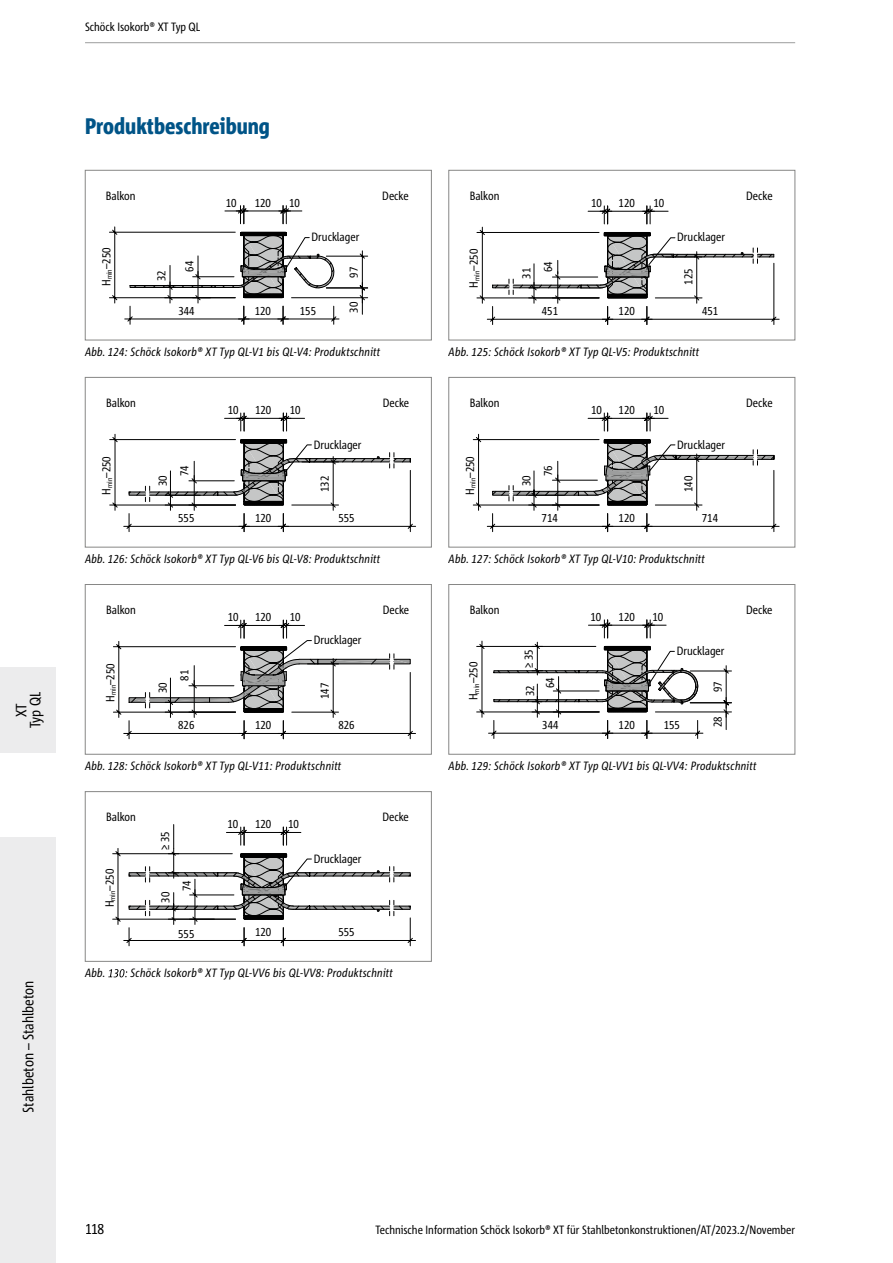
<style>
.page{position:relative;width:893px;height:1263px;background:#fff}
.page>*{position:absolute;margin:0;border:0;box-sizing:border-box;transform-origin:0 0}
.t1{font:800 condensed 22.5px "Corpid Schoeck";color:#005487}
.t2{font:condensed 15px/14.1px "Corpid Schoeck";color:#000;text-align:center}
.t3{font:condensed 12px/21.6px "Corpid Schoeck";color:#000}
.t4{font:italic condensed 12px "Corpid Schoeck";letter-spacing:.02em;color:#000}
</style>
<div class="page">
<div style="left:0;top:837px;width:55px;height:426px;background:#ececed"></div>
<div style="left:0;top:668px;width:55px;height:85px;background:#ececed"></div>
<hr style="left:85px;top:42px;width:710px;height:1px;background:#9c9d9d">
<svg style="left:109px;top:205px;width:259px;height:120px"></svg>
<div style="left:85px;top:170px;width:347px;height:170px;border:1px solid #878786"></div>
<svg style="left:476px;top:205px;width:304px;height:120px"></svg>
<div style="left:449px;top:170px;width:346px;height:170px;border:1px solid #878786"></div>
<svg style="left:109px;top:412px;width:307px;height:120px"></svg>
<div style="left:85px;top:377px;width:347px;height:170px;border:1px solid #878786"></div>
<svg style="left:473px;top:412px;width:307px;height:120px"></svg>
<div style="left:449px;top:377px;width:346px;height:170px;border:1px solid #878786"></div>
<svg style="left:113px;top:620px;width:303px;height:119px"></svg>
<div style="left:85px;top:584px;width:347px;height:170px;border:1px solid #878786"></div>
<svg style="left:476px;top:619px;width:256px;height:120px"></svg>
<div style="left:449px;top:584px;width:346px;height:170px;border:1px solid #878786"></div>
<svg style="left:112px;top:824px;width:304px;height:122px"></svg>
<div style="left:85px;top:791px;width:347px;height:170px;border:1px solid #878786"></div>
<svg style="left:108px;top:969px;width:20px;height:8px"></svg>
<p class="t2" style="left:14px;top:728px;width:38px;rotate:-90deg">XT<br>Typ QL</p>
<p class="t2" style="left:21px;top:1112px;width:134px;rotate:-90deg">Stahlbeton – Stahlbeton</p>
<p class="t3" style="left:85px;top:15px;width:117px">Schöck Isokorb® XT Typ QL</p>
<h1 class="t1" style="left:85px;top:112px;width:186px">Produktbeschreibung</h1>
<p class="t3" style="left:106px;top:185px;width:31px">Balkon</p>
<p class="t3" style="left:382px;top:185px;width:28px">Decke</p>
<p class="t3" style="left:312px;top:226px;width:49px">Drucklager</p>
<p class="t3" style="left:95px;top:286px;width:40px;rotate:-90deg">H<sub>min</sub>–250</p>
<p class="t3" style="left:226px;top:191px;width:12px">10</p>
<p class="t3" style="left:255px;top:191px;width:18px">120</p>
<p class="t3" style="left:289px;top:191px;width:12px">10</p>
<p class="t3" style="left:178px;top:272px;width:12px;rotate:-90deg">64</p>
<p class="t3" style="left:178px;top:299px;width:18px">344</p>
<p class="t3" style="left:343px;top:278px;width:12px;rotate:-90deg">97</p>
<p class="t3" style="left:150px;top:281px;width:12px;rotate:-90deg">32</p>
<p class="t3" style="left:255px;top:299px;width:18px">120</p>
<p class="t3" style="left:300px;top:299px;width:18px">155</p>
<p class="t3" style="left:343px;top:313px;width:12px;rotate:-90deg">30</p>
<p class="t4" style="left:85px;top:344px;width:297px">Abb. 124: Schöck Isokorb® XT Typ QL-V1 bis QL-V4: Produktschnitt</p>
<p class="t3" style="left:106px;top:392px;width:31px">Balkon</p>
<p class="t3" style="left:383px;top:392px;width:28px">Decke</p>
<p class="t3" style="left:314px;top:433px;width:49px">Drucklager</p>
<p class="t3" style="left:95px;top:495px;width:40px;rotate:-90deg">H<sub>min</sub>–250</p>
<p class="t3" style="left:228px;top:399px;width:12px">10</p>
<p class="t3" style="left:255px;top:399px;width:18px">120</p>
<p class="t3" style="left:290px;top:399px;width:12px">10</p>
<p class="t3" style="left:152px;top:476px;width:12px;text-indent:-10px;rotate:-90deg">30<br>74</p>
<p class="t3" style="left:178px;top:507px;width:18px">555</p>
<p class="t3" style="left:338px;top:507px;width:18px">555</p>
<p class="t3" style="left:314px;top:492px;width:18px;rotate:-90deg">132</p>
<p class="t3" style="left:255px;top:507px;width:18px">120</p>
<p class="t4" style="left:85px;top:551px;width:297px">Abb. 126: Schöck Isokorb® XT Typ QL-V6 bis QL-V8: Produktschnitt</p>
<p class="t3" style="left:106px;top:599px;width:31px">Balkon</p>
<p class="t3" style="left:383px;top:599px;width:28px">Decke</p>
<p class="t3" style="left:314px;top:629px;width:49px">Drucklager</p>
<p class="t3" style="left:99px;top:702px;width:40px;rotate:-90deg">H<sub>min</sub>–250</p>
<p class="t3" style="left:228px;top:606px;width:12px">10</p>
<p class="t3" style="left:255px;top:606px;width:18px">120</p>
<p class="t3" style="left:290px;top:606px;width:12px">10</p>
<p class="t3" style="left:173px;top:681px;width:12px;rotate:-90deg">81</p>
<p class="t3" style="left:152px;top:693px;width:12px;rotate:-90deg">30</p>
<p class="t3" style="left:314px;top:699px;width:18px;rotate:-90deg">147</p>
<p class="t3" style="left:178px;top:714px;width:18px">826</p>
<p class="t3" style="left:338px;top:714px;width:18px">826</p>
<p class="t3" style="left:255px;top:714px;width:18px">120</p>
<p class="t4" style="left:85px;top:758px;width:258px">Abb. 128: Schöck Isokorb® XT Typ QL-V11: Produktschnitt</p>
<p class="t3" style="left:106px;top:806px;width:31px">Balkon</p>
<p class="t3" style="left:382px;top:806px;width:28px">Decke</p>
<p class="t3" style="left:314px;top:847px;width:49px">Drucklager</p>
<p class="t3" style="left:99px;top:907px;width:40px;rotate:-90deg">H<sub>min</sub>–250</p>
<p class="t3" style="left:228px;top:813px;width:12px">10</p>
<p class="t3" style="left:255px;top:813px;width:18px">120</p>
<p class="t3" style="left:288px;top:813px;width:12px">10</p>
<p class="t3" style="left:154px;top:850px;width:21px;rotate:-90deg">≥ 35</p>
<p class="t3" style="left:176px;top:891px;width:12px;rotate:-90deg">74</p>
<p class="t3" style="left:178px;top:923px;width:18px">555</p>
<p class="t3" style="left:338px;top:921px;width:18px">555</p>
<p class="t3" style="left:155px;top:903px;width:12px;rotate:-90deg">30</p>
<p class="t3" style="left:255px;top:921px;width:18px">120</p>
<p class="t4" style="left:85px;top:965px;width:22px">Abb.</p>
<p class="t4" style="left:131px;top:965px;width:264px">Schöck Isokorb® XT Typ QL-VV6 bis QL-VV8: Produktschnitt</p>
<p class="t3" style="left:470px;top:185px;width:31px">Balkon</p>
<p class="t3" style="left:746px;top:185px;width:28px">Decke</p>
<p class="t3" style="left:677px;top:226px;width:49px">Drucklager</p>
<p class="t3" style="left:463px;top:288px;width:40px;rotate:-90deg">H<sub>min</sub>–250</p>
<p class="t3" style="left:591px;top:192px;width:12px">10</p>
<p class="t3" style="left:619px;top:192px;width:18px">120</p>
<p class="t3" style="left:653px;top:192px;width:12px">10</p>
<p class="t3" style="left:515px;top:279px;width:19px;text-align:center;rotate:-90deg">31<br>64</p>
<p class="t3" style="left:677px;top:285px;width:18px;rotate:-90deg">125</p>
<p class="t3" style="left:619px;top:300px;width:18px">120</p>
<p class="t3" style="left:542px;top:300px;width:18px">451</p>
<p class="t3" style="left:702px;top:300px;width:18px">451</p>
<p class="t4" style="left:449px;top:344px;width:252px">Abb. 125: Schöck Isokorb® XT Typ QL-V5: Produktschnitt</p>
<p class="t3" style="left:470px;top:392px;width:31px">Balkon</p>
<p class="t3" style="left:746px;top:392px;width:28px">Decke</p>
<p class="t3" style="left:677px;top:433px;width:49px">Drucklager</p>
<p class="t3" style="left:459px;top:495px;width:40px;rotate:-90deg">H<sub>min</sub>–250</p>
<p class="t3" style="left:591px;top:399px;width:12px">10</p>
<p class="t3" style="left:619px;top:399px;width:18px">120</p>
<p class="t3" style="left:653px;top:399px;width:12px">10</p>
<p class="t3" style="left:515px;top:476px;width:12px;text-indent:-10px;rotate:-90deg">30<br>76</p>
<p class="t3" style="left:677px;top:492px;width:18px;rotate:-90deg">140</p>
<p class="t3" style="left:619px;top:507px;width:18px">120</p>
<p class="t3" style="left:542px;top:507px;width:18px">714</p>
<p class="t3" style="left:702px;top:507px;width:18px">714</p>
<p class="t4" style="left:449px;top:551px;width:258px">Abb. 127: Schöck Isokorb® XT Typ QL-V10: Produktschnitt</p>
<p class="t3" style="left:470px;top:599px;width:31px">Balkon</p>
<p class="t3" style="left:746px;top:599px;width:28px">Decke</p>
<p class="t3" style="left:677px;top:640px;width:49px">Drucklager</p>
<p class="t3" style="left:462px;top:700px;width:40px;rotate:-90deg">H<sub>min</sub>–250</p>
<p class="t3" style="left:590px;top:606px;width:12px">10</p>
<p class="t3" style="left:619px;top:606px;width:18px">120</p>
<p class="t3" style="left:652px;top:606px;width:12px">10</p>
<p class="t3" style="left:518px;top:668px;width:21px;rotate:-90deg">≥ 35</p>
<p class="t3" style="left:520px;top:688px;width:12px;line-height:20.1px;text-indent:-8px;rotate:-90deg">32<br>64</p>
<p class="t3" style="left:707px;top:692px;width:12px;rotate:-90deg">97</p>
<p class="t3" style="left:542px;top:714px;width:18px">344</p>
<p class="t3" style="left:619px;top:714px;width:18px">120</p>
<p class="t3" style="left:664px;top:714px;width:18px">155</p>
<p class="t3" style="left:707px;top:727px;width:12px;rotate:-90deg">28</p>
<p class="t4" style="left:449px;top:758px;width:309px">Abb. 129: Schöck Isokorb® XT Typ QL-VV1 bis QL-VV4: Produktschnitt</p>
<p class="t2" style="left:85px;top:1222px;width:21px">118</p>
<p class="t3" style="left:376px;top:1219px;width:421px">Technische Information Schöck Isokorb® XT für Stahlbetonkonstruktionen/AT/2023.2/November</p>
</div>
